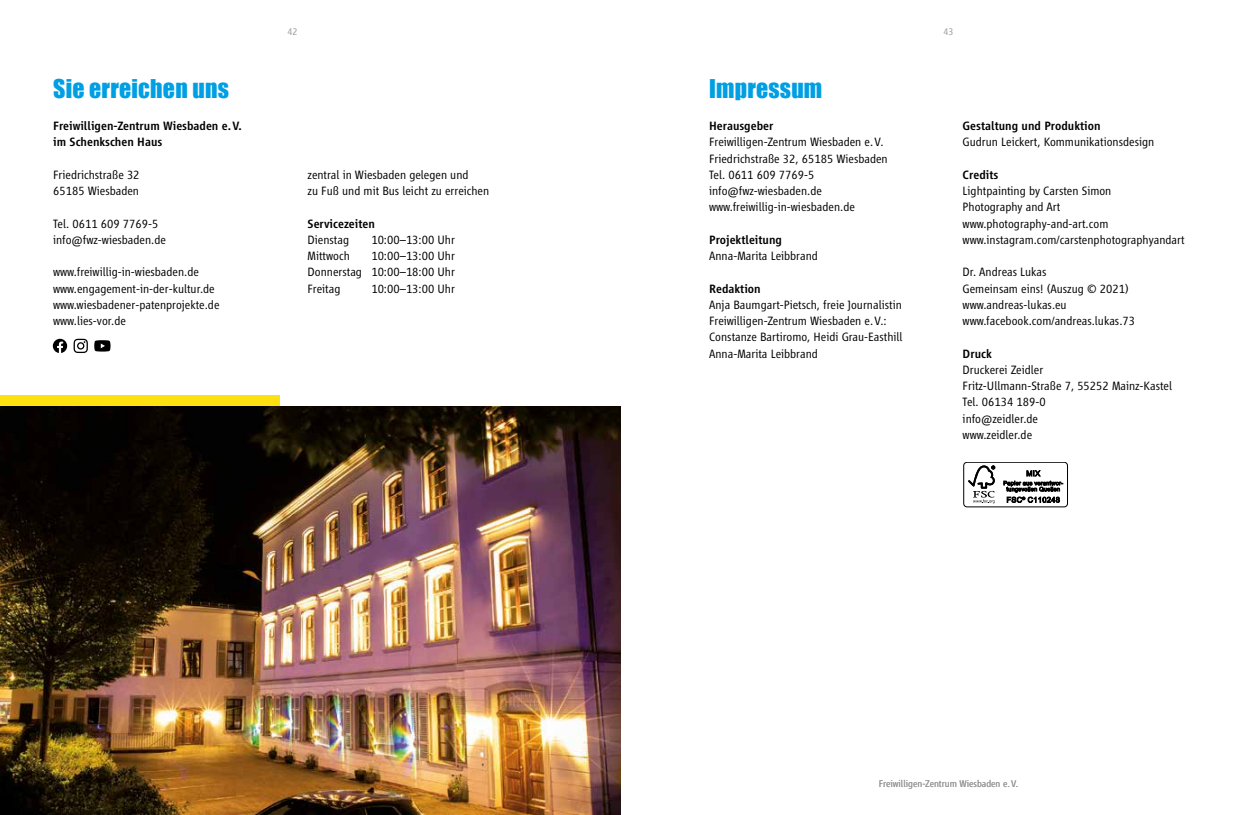
<style>
.page{position:relative;width:1241px;height:815px;background:#fff}
.page>*{position:absolute;margin:0;border:0;box-sizing:border-box;transform-origin:0 0}
.t1{font:23.75px "Impact";letter-spacing:.01em;color:#009fe3}
.t2{font:300 12.5px/16.2px "Vialog LT";color:#000}
.t3{font:500 12.5px/16.2px "Vialog LT";color:#000}
.t4{font:300 10px "Vialog LT";color:#999898}
</style>
<div class="page">
<div style="left:963px;top:462px;width:104px;height:45px;border:1px solid #000;border-radius:3px"></div>
<svg style="left:968px;top:465px;width:26px;height:38px"></svg>
<svg style="left:1003px;top:470px;width:59px;height:33px"></svg>
<img style="left:0;top:406px;width:620px;height:409px">
<div style="left:0;top:396px;width:279px;height:10px;background:#ffe111"></div>
<svg style="left:74px;top:339px;width:14px;height:14px"></svg>
<svg style="left:53px;top:339px;width:14px;height:14px"></svg>
<svg style="left:94px;top:340px;width:16px;height:12px"></svg>
<p class="t4" style="left:287px;top:26px;width:12px">42</p>
<h1 class="t1" style="left:53px;top:70px;width:177px">Sie erreichen uns</h1>
<h1 class="t1" style="left:709px;top:70px;width:115px">Impressum</h1>
<p class="t3" style="left:53px;top:118px;width:190px">Freiwilligen-Zentrum Wiesbaden e.V. im Schenkschen Haus</p>
<p class="t2" style="left:53px;top:166px;width:88px">Friedrichstraße 32<br>65185 Wiesbaden</p>
<p class="t2" style="left:53px;top:215px;width:114px">Tel. 0611 609 7769-5 info@fwz-wiesbaden.de</p>
<p class="t2" style="left:53px;top:264px;width:168px">www.freiwillig-in-wiesbaden.de www.engagement-in-der-kultur.de www.wiesbadener-patenprojekte.de www.lies-vor.de</p>
<p class="t2" style="left:307px;top:166px;width:183px">zentral in Wiesbaden gelegen und<br>zu Fuß und mit Bus leicht zu erreichen</p>
<p class="t3" style="left:307px;top:215px;width:69px">Servicezeiten</p>
<p class="t2" style="left:307px;top:231px;width:43px">Dienstag</p>
<p class="t2" style="left:371px;top:231px;width:85px">10:00–13:00 Uhr</p>
<p class="t2" style="left:307px;top:248px;width:44px">Mittwoch</p>
<p class="t2" style="left:307px;top:248px;width:149px;text-align:justify;text-indent:64px">10:00–13:00 Uhr Donnerstag 10:00–18:00 Uhr Freitag</p>
<p class="t2" style="left:371px;top:280px;width:85px">10:00–13:00 Uhr</p>
<p class="t3" style="left:709px;top:118px;width:66px">Herausgeber</p>
<p class="t2" style="left:709px;top:134px;width:180px">Freiwilligen-Zentrum Wiesbaden e.V.<br>Friedrichstraße 32, 65185 Wiesbaden<br>Tel. 0611 609 7769-5 info@fwz-wiesbaden.de www.freiwillig-in-wiesbaden.de</p>
<p class="t3" style="left:709px;top:231px;width:74px">Projektleitung</p>
<p class="t2" style="left:709px;top:248px;width:110px">Anna-Marita Leibbrand</p>
<p class="t3" style="left:709px;top:280px;width:53px">Redaktion</p>
<p class="t2" style="left:709px;top:296px;width:195px">Anja Baumgart-Pietsch, freie Journalistin Freiwilligen-Zentrum Wiesbaden e.V.:<br>Constanze Bartiromo, Heidi Grau-Easthill Anna-Marita Leibbrand</p>
<p class="t4" style="left:943px;top:26px;width:12px">43</p>
<p class="t3" style="left:962px;top:118px;width:139px">Gestaltung und Produktion</p>
<p class="t2" style="left:962px;top:134px;width:193px">Gudrun Leickert, Kommunikationsdesign</p>
<p class="t3" style="left:962px;top:166px;width:37px">Credits</p>
<p class="t2" style="left:962px;top:183px;width:223px">Lightpainting by Carsten Simon<br>Photography and Art www.photography-and-art.com www.instagram.com/carstenphotographyandart</p>
<p class="t2" style="left:962px;top:264px;width:174px">Dr. Andreas Lukas<br>Gemeinsam eins! (Auszug © 2021) www.andreas-lukas.eu www.facebook.com/andreas.lukas.73</p>
<p class="t3" style="left:962px;top:345px;width:31px">Druck</p>
<p class="t2" style="left:962px;top:361px;width:211px">Druckerei Zeidler<br>Fritz-Ullmann-Straße 7, 55252 Mainz-Kastel<br>Tel. 06134 189-0<br>info@zeidler.de<br>www.zeidler.de</p>
<p class="t4" style="left:878px;top:779px;width:141px">Freiwilligen-Zentrum Wiesbaden e.V.</p>
</div>
